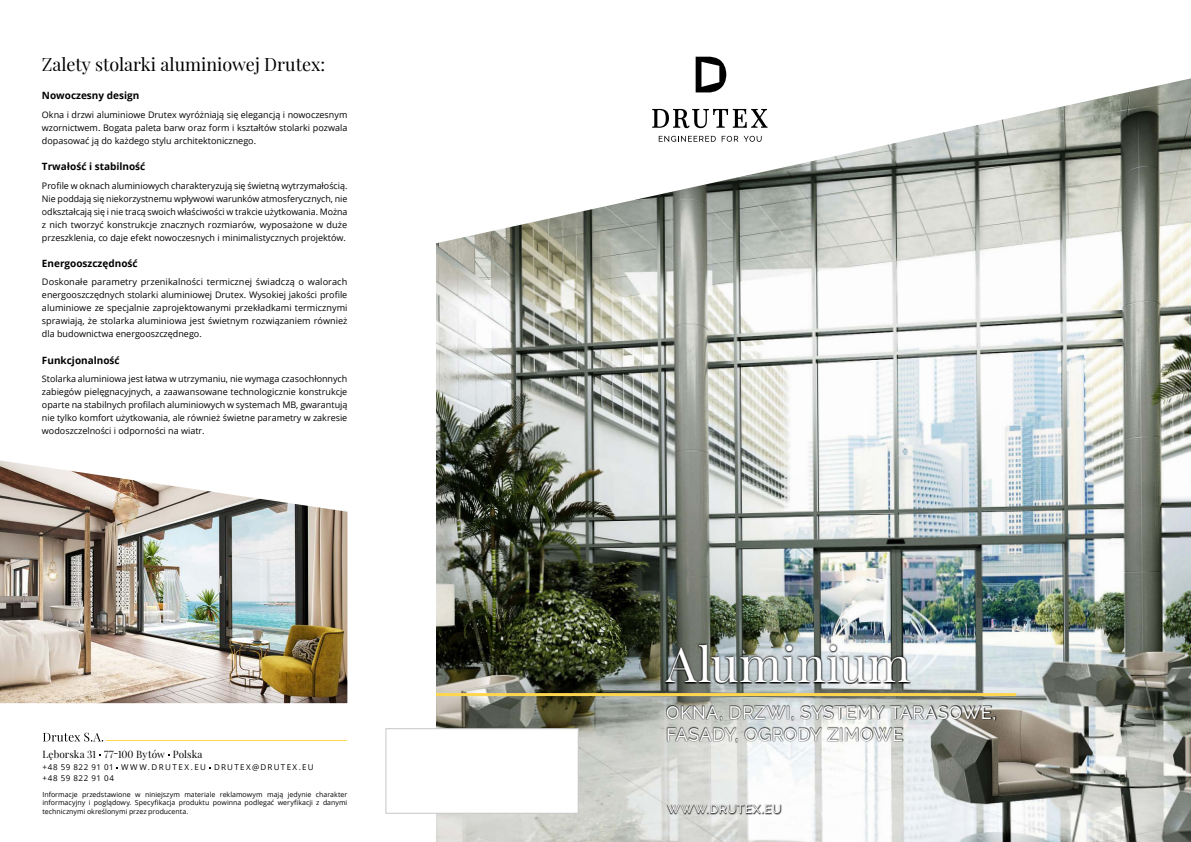
<style>
.page{position:relative;width:1191px;height:842px;background:#fff}
.page>*{position:absolute;margin:0;border:0;box-sizing:border-box;transform-origin:0 0}
.t1{font:48px "Playfair Display";letter-spacing:.01em;color:#fff}
.t2{font:500 18px/21.6px "Raleway";letter-spacing:.015em;color:#fff}
.t3{font:18px "Playfair Display";color:#000}
.t4{font:500 12px "Raleway";letter-spacing:.045em;color:#fff}
.t5{font:700 10px "Open Sans";color:#000}
.t6{font:10px "Playfair Display";letter-spacing:.01em;color:#000}
.t7{font:9px/13px "Open Sans";color:#000;text-align:justify}
.t8{font:8px/11px "Open Sans";letter-spacing:.155em;color:#000}
.t9{font:7px/8.4px "Open Sans";color:#000;text-align:justify}
</style>
<div class="page">
<img style="left:436px;top:248px;width:755px;height:594px">
<img style="left:0;top:460px;width:347px;height:243px">
<div style="left:665px;top:705px;width:331px;height:39px;background:#000;opacity:.76"></div>
<div style="left:666px;top:705px;width:330px;height:38px;background:#000;opacity:.24"></div>
<div style="left:664px;top:642px;width:248px;height:43px;background:#000;opacity:.76"></div>
<svg style="left:43px;top:733px;width:60px;height:8px"></svg>
<hr style="left:106px;top:740px;width:241px;height:1px;background:#ffd650">
<div style="left:666px;top:804px;width:116px;height:11px;background:#000;opacity:.74"></div>
<svg style="left:436px;top:56px;width:755px;height:192px"></svg>
<div style="left:386px;top:728px;width:192px;height:85px;background:#fff;border:1px solid #c6c6c6"></div>
<hr style="left:436px;top:693px;width:580px;height:3px;background:#ffd650">
<svg style="left:695px;top:57px;width:31px;height:35px"></svg>
<svg style="left:652px;top:109px;width:115px;height:19px"></svg>
<svg style="left:658px;top:136px;width:57px;height:6px"></svg>
<svg style="left:721px;top:136px;width:40px;height:6px"></svg>
<h2 class="t3" style="left:42px;top:53px;width:285px">Zalety stolarki aluminiowej Drutex:</h2>
<p class="t5" style="left:42px;top:88px;width:99px">Nowoczesny design</p>
<p class="t7" style="left:42px;top:108px;width:307px">Okna i drzwi aluminiowe Drutex wyróżniają się elegancją i nowoczesnym wzornictwem. Bogata paleta barw oraz form i kształtów stolarki pozwala dopasować ją do każdego stylu architektonicznego.</p>
<p class="t5" style="left:42px;top:159px;width:105px">Trwałość i stabilność</p>
<p class="t7" style="left:42px;top:179px;width:307px">Profile w oknach aluminiowych charakteryzują się świetną wytrzymałością.<br>Nie poddają się niekorzystnemu wpływowi warunków atmosferycznych, nie odkształcają się i nie tracą swoich właściwości w trakcie użytkowania. Można z nich tworzyć konstrukcje znacznych rozmiarów, wyposażone w duże przeszklenia, co daje efekt nowoczesnych i minimalistycznych projektów.</p>
<p class="t5" style="left:42px;top:256px;width:97px">Energooszczędność</p>
<p class="t7" style="left:42px;top:275px;width:307px">Doskonałe parametry przenikalności termicznej świadczą o walorach energooszczędnych stolarki aluminiowej Drutex. Wysokiej jakości profile aluminiowe ze specjalnie zaprojektowanymi przekładkami termicznymi sprawiają, że stolarka aluminiowa jest świetnym rozwiązaniem również dla budownictwa energooszczędnego.</p>
<p class="t5" style="left:42px;top:353px;width:79px">Funkcjonalność</p>
<p class="t7" style="left:42px;top:372px;width:307px">Stolarka aluminiowa jest łatwa w utrzymaniu, nie wymaga czasochłonnych zabiegów pielęgnacyjnych, a zaawansowane technologicznie konstrukcje oparte na stabilnych profilach aluminiowych w systemach MB, gwarantują nie tylko komfort użytkowania, ale również świetne parametry w zakresie wodoszczelności i odporności na wiatr.</p>
<p class="t6" style="left:42px;top:748px;width:161px">Lęborska 31 77-100 Bytów Polska</p>
<p class="t8" style="left:42px;top:762px;width:273px">+48 59 822 91 01 WWW.DRUTEX.EU DRUTEX@DRUTEX.EU +48 59 822 91 04</p>
<p class="t9" style="left:42px;top:790px;width:306px">Informacje przedstawione w niniejszym materiale reklamowym mają jedynie charakter informacyjny i poglądowy. Specyfikacja produktu powinna podlegać weryfikacji z danymi technicznymi określonymi przez producenta.</p>
<h1 class="t1" style="left:666px;top:634px;width:246px">Aluminium</h1>
<h2 class="t2" style="left:666px;top:702px;width:331px">OKNA, DRZWI, SYSTEMY TARASOWE,<br>FASADY, OGRODY ZIMOWE</h2>
<h3 class="t4" style="left:667px;top:802px;width:115px">WWW.DRUTEX.EU</h3>
</div>
